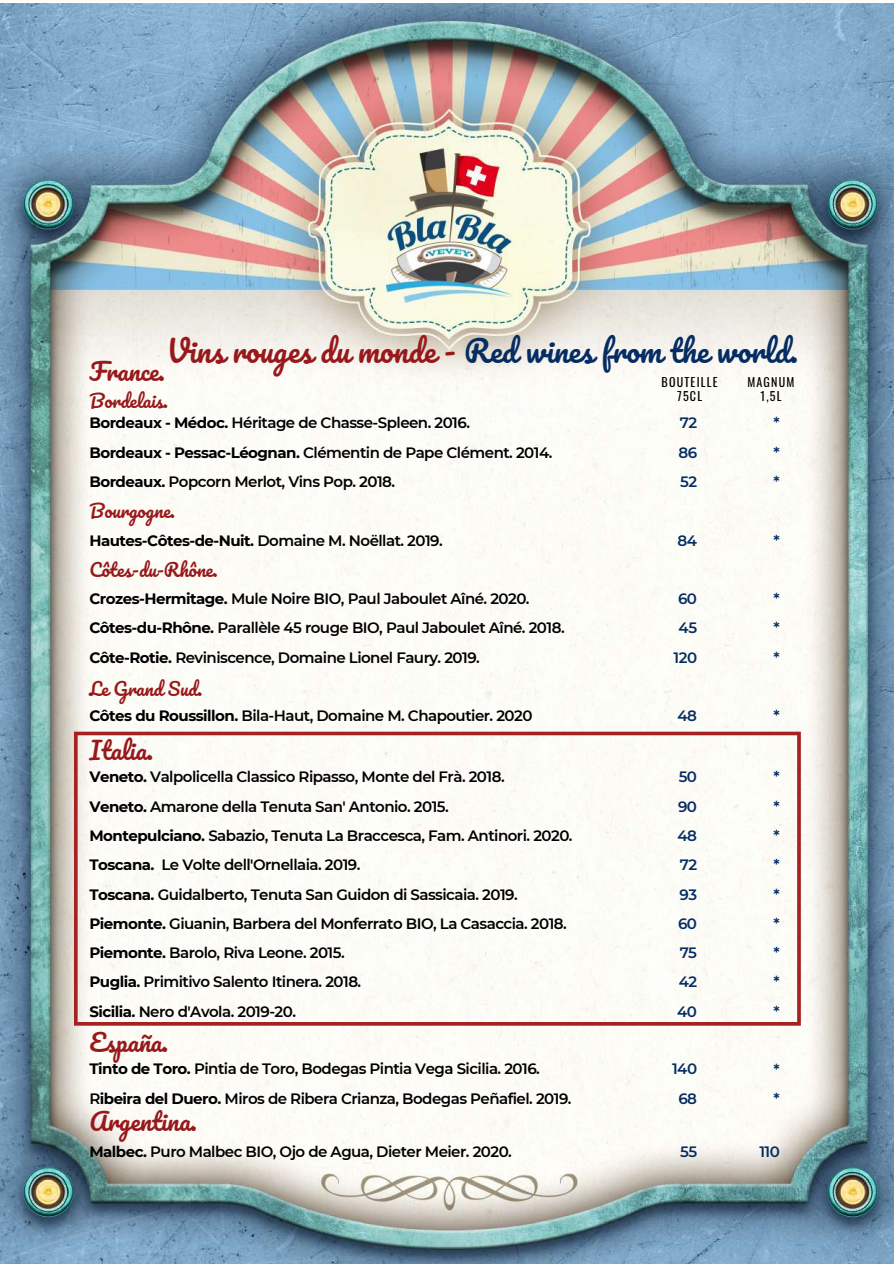
<style>
.page{position:relative;width:894px;height:1264px;background:#fff}
.page>*{position:absolute;margin:0;border:0;box-sizing:border-box;transform-origin:0 0}
.t1{font:30px "Pacifico";color:#052d63}
.t2{font:24px "Pacifico";color:#98191c}
.t3{font:18px "Pacifico";color:#98191c}
.t4{font:600 15px/29.2px "Montserrat";letter-spacing:-.035em;color:#000}
.t5{font:600 15px/29.2px "Montserrat";letter-spacing:-.035em;color:#052d63;text-align:justify}
.t6{font:12px/14px "Oswald";letter-spacing:.1em;color:#000;text-align:center}
.s1{color:#98191c}
.s2{font-weight:700}
</style>
<div class="page">
<img style="left:0;top:4px;width:893px;height:1259px">
<svg style="left:74px;top:731px;width:726px;height:294px"></svg>
<h1 class="t1" style="left:166px;top:334px;width:633px"><span class="s1">Vins rouges du monde -</span> Red wines from the world.</h1>
<h2 class="t2" style="left:89px;top:358px;width:77px">France.</h2>
<p class="t6" style="left:661px;top:375px;width:58px">BOUTEILLE<br>75CL</p>
<p class="t6" style="left:747px;top:375px;width:49px">MAGNUM<br>1,5L</p>
<p class="t3" style="left:89px;top:391px;width:80px">Bordelais.</p>
<p class="t4" style="left:89px;top:408px;width:464px"><span class="s2">Bordeaux - Médoc.</span> Héritage de Chasse-Spleen. 2016.<br><span class="s2">Bordeaux - Pessac-Léognan.</span> Clémentin de Pape Clément. 2014.<br><span class="s2">Bordeaux.</span> Popcorn Merlot, Vins Pop. 2018.</p>
<p class="t3" style="left:89px;top:501px;width:87px">Bourgogne.</p>
<p class="t3" style="left:89px;top:560px;width:130px">Côtes-du-Rhône.</p>
<p class="t4" style="left:89px;top:525px;width:355px"><span class="s2">Hautes-Côtes-de-Nuit.</span> Domaine M. Noëllat. 2019.</p>
<p class="t4" style="left:89px;top:584px;width:476px"><span class="s2">Crozes-Hermitage.</span> Mule Noire BIO, Paul Jaboulet Aîné. 2020.<br><span class="s2">Côtes-du-Rhône.</span> Parallèle 45 rouge BIO, Paul Jaboulet Aîné. 2018.<br><span class="s2">Côte-Rotie.</span> Reviniscence, Domaine Lionel Faury. 2019.</p>
<p class="t3" style="left:89px;top:679px;width:114px">Le Grand Sud.</p>
<p class="t4" style="left:89px;top:701px;width:444px"><span class="s2">Côtes du Roussillon.</span> Bila-Haut, Domaine M. Chapoutier. 2020</p>
<h2 class="t2" style="left:89px;top:737px;width:65px">Italia.</h2>
<p class="t4" style="left:89px;top:762px;width:484px"><span class="s2">Veneto.</span> Valpolicella Classico Ripasso, Monte del Frà. 2018.<br><span class="s2">Veneto.</span> Amarone della Tenuta San' Antonio. 2015.<br><span class="s2">Montepulciano.</span> Sabazio, Tenuta La Braccesca, Fam. Antinori. 2020.<br><span class="s2">Toscana.</span> Le Volte dell'Ornellaia. 2019.<br><span class="s2">Toscana.</span> Guidalberto, Tenuta San Guidon di Sassicaia. 2019.<br><span class="s2">Piemonte.</span> Giuanin, Barbera del Monferrato BIO, La Casaccia. 2018.<br><span class="s2">Piemonte.</span> Barolo, Riva Leone. 2015.<br><span class="s2">Puglia.</span> Primitivo Salento Itinera. 2018.<br><span class="s2">Sicilia.</span> Nero d'Avola. 2019-20.</p>
<h2 class="t2" style="left:89px;top:1029px;width:80px">España.</h2>
<p class="t4" style="left:89px;top:1054px;width:483px"><span class="s2">Tinto de Toro.</span> Pintia de Toro, Bodegas Pintia Vega Sicilia. 2016.<br>R<span class="s2">ibeira del Duero.</span> Miros de Ribera Crianza, Bodegas Peñafiel. 2019.</p>
<h2 class="t2" style="left:89px;top:1108px;width:109px">Argentina.</h2>
<p class="t4" style="left:89px;top:1136px;width:424px"><span class="s2">Malbec.</span> Puro Malbec BIO, Ojo de Agua, Dieter Meier. 2020.</p>
<p class="t5" style="left:678px;top:408px;width:20px">72<br>86<br>52</p>
<p class="t5" style="left:677px;top:525px;width:21px">84</p>
<p class="t5" style="left:673px;top:584px;width:25px;text-align:center">60<br>45<br>120</p>
<p class="t5" style="left:677px;top:701px;width:21px">48</p>
<p class="t5" style="left:677px;top:762px;width:21px">50<br>90<br>48<br>72<br>93<br>60<br>75<br>42<br>40</p>
<p class="t5" style="left:672px;top:1054px;width:26px;text-align:center">140<br>68</p>
<p class="t5" style="left:680px;top:1137px;width:19px">55</p>
<p class="t5" style="left:773px;top:408px;width:8px">* * *</p>
<p class="t5" style="left:773px;top:525px;width:8px">*</p>
<p class="t5" style="left:773px;top:584px;width:8px">* * *</p>
<p class="t5" style="left:773px;top:701px;width:8px">*</p>
<p class="t5" style="left:773px;top:762px;width:8px">* * * * * * * * *</p>
<p class="t5" style="left:773px;top:1054px;width:8px">* *</p>
<p class="t5" style="left:759px;top:1137px;width:22px">110</p>
</div>
